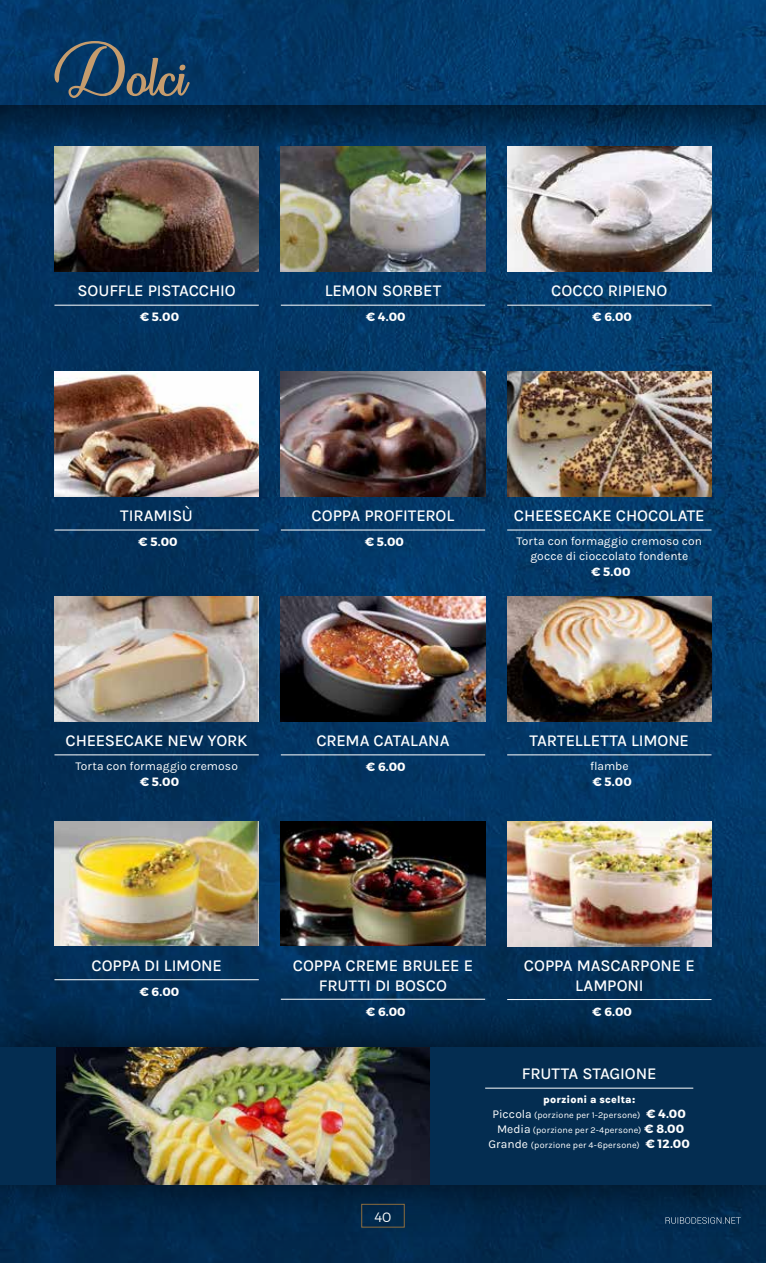
<style>
.page{position:relative;width:766px;height:1263px;background:#fff}
.page>*{position:absolute;margin:0;border:0;box-sizing:border-box;transform-origin:0 0}
.t1{font:78px "Dream Her";color:#c69c6d}
.t2{font:500 16.5px/19.5px "Karla";letter-spacing:-.01em;color:#fff;text-align:center}
.t3{font:300 13.5px "Montserrat";color:#fff}
.t4{font:12px/15px "Karla";letter-spacing:.005em;color:#fff;text-align:center}
.t5{font:700 12px "Montserrat";letter-spacing:.01em;color:#fff}
.t6{font:800 10.5px "Karla";letter-spacing:.015em;color:#fff}
.t7{font:9px/15px "Karla";letter-spacing:.02em;color:#fff;text-align:center}
.s1{font-size:12px}
.s2{font-family:"Montserrat";font-weight:700;font-size:12px}
</style>
<div class="page">
<img style="left:0;top:0;width:765px;height:1263px">
<svg style="left:0;top:105px;width:765px;height:42px;background:#042b4e"></svg>
<div style="left:0;top:995px;width:765px;height:242px;background:#000;opacity:.75"></div>
<div style="left:0;top:1047px;width:765px;height:138px;background:#042d51"></div>
<hr style="left:54px;top:530px;width:205px;height:1px;background:#fff">
<hr style="left:54px;top:305px;width:205px;height:1px;background:#fff">
<hr style="left:281px;top:755px;width:204px;height:1px;background:#fff">
<hr style="left:485px;top:1088px;width:208px;height:1px;background:#fff">
<hr style="left:507px;top:530px;width:204px;height:1px;background:#fff">
<hr style="left:54px;top:755px;width:205px;height:1px;background:#fff">
<hr style="left:507px;top:305px;width:204px;height:1px;background:#fff">
<hr style="left:507px;top:999px;width:204px;height:1px;background:#fff">
<hr style="left:281px;top:999px;width:204px;height:1px;background:#fff">
<hr style="left:54px;top:979px;width:205px;height:1px;background:#fff">
<hr style="left:281px;top:530px;width:204px;height:1px;background:#fff">
<hr style="left:281px;top:305px;width:204px;height:1px;background:#fff">
<hr style="left:507px;top:755px;width:204px;height:1px;background:#fff">
<img style="left:54px;top:372px;width:205px;height:124px">
<img style="left:54px;top:147px;width:205px;height:124px">
<img style="left:281px;top:596px;width:204px;height:125px">
<img style="left:57px;top:1047px;width:372px;height:138px">
<img style="left:507px;top:372px;width:204px;height:124px">
<img style="left:54px;top:596px;width:205px;height:125px">
<img style="left:507px;top:147px;width:204px;height:124px">
<img style="left:507px;top:821px;width:204px;height:125px">
<img style="left:281px;top:821px;width:204px;height:125px">
<img style="left:54px;top:821px;width:205px;height:125px">
<img style="left:281px;top:372px;width:204px;height:124px">
<img style="left:281px;top:147px;width:204px;height:124px">
<img style="left:507px;top:596px;width:204px;height:125px">
<div style="left:361px;top:1204px;width:43px;height:23px;border:1px solid #8c6c3d"></div>
<svg style="left:665px;top:1217px;width:75px;height:7px"></svg>
<h1 class="t1" style="left:54px;top:28px;width:134px">Dolci</h1>
<p class="t2" style="left:78px;top:281px;width:159px">SOUFFLE PISTACCHIO</p>
<p class="t5" style="left:140px;top:310px;width:41px">€ 5.00</p>
<p class="t2" style="left:324px;top:281px;width:118px">LEMON SORBET</p>
<p class="t5" style="left:366px;top:310px;width:41px">€ 4.00</p>
<p class="t2" style="left:551px;top:281px;width:118px">COCCO RIPIENO</p>
<p class="t5" style="left:592px;top:310px;width:41px">€ 6.00</p>
<p class="t2" style="left:120px;top:505px;width:74px">TIRAMISÙ</p>
<p class="t5" style="left:138px;top:535px;width:41px">€ 5.00</p>
<p class="t2" style="left:66px;top:730px;width:183px">CHEESECAKE NEW YORK</p>
<p class="t4" style="left:75px;top:758px;width:164px">Torta con formaggio cremoso</p>
<p class="t5" style="left:140px;top:774px;width:41px">€ 5.00</p>
<p class="t2" style="left:311px;top:505px;width:144px">COPPA PROFITEROL</p>
<p class="t5" style="left:364px;top:535px;width:41px">€ 5.00</p>
<p class="t2" style="left:514px;top:505px;width:192px">CHEESECAKE CHOCOLATE</p>
<p class="t4" style="left:516px;top:533px;width:187px">Torta con formaggio cremoso con gocce di cioccolato fondente</p>
<p class="t5" style="left:591px;top:565px;width:41px">€ 5.00</p>
<p class="t2" style="left:316px;top:730px;width:134px">CREMA CATALANA</p>
<p class="t5" style="left:366px;top:759px;width:41px">€ 6.00</p>
<p class="t2" style="left:529px;top:730px;width:161px">TARTELLETTA LIMONE</p>
<p class="t4" style="left:590px;top:758px;width:40px">flambe</p>
<p class="t5" style="left:592px;top:774px;width:41px">€ 5.00</p>
<p class="t2" style="left:91px;top:955px;width:132px">COPPA DI LIMONE</p>
<p class="t5" style="left:139px;top:984px;width:41px">€ 6.00</p>
<p class="t2" style="left:293px;top:955px;width:182px">COPPA CREME BRULEE E<br>FRUTTI DI BOSCO</p>
<p class="t5" style="left:366px;top:1004px;width:41px">€ 6.00</p>
<p class="t2" style="left:523px;top:955px;width:172px">COPPA MASCARPONE E<br>LAMPONI</p>
<p class="t5" style="left:592px;top:1004px;width:41px">€ 6.00</p>
<p class="t2" style="left:522px;top:1064px;width:136px">FRUTTA STAGIONE</p>
<p class="t6" style="left:543px;top:1093px;width:94px">porzioni a scelta:</p>
<p class="t7" style="left:488px;top:1107px;width:203px"><span class="s1">Piccola</span> (porzione per 1-2persone) <span class="s2">€ 4.00<br></span><span class="s1">Media</span> (porzione per 2-4persone) <span class="s2">€ 8.00<br></span><span class="s1">Grande</span> (porzione per 4-6persone) <span class="s2">€ 12.00</span></p>
<p class="t3" style="left:374px;top:1208px;width:19px">40</p>
</div>
